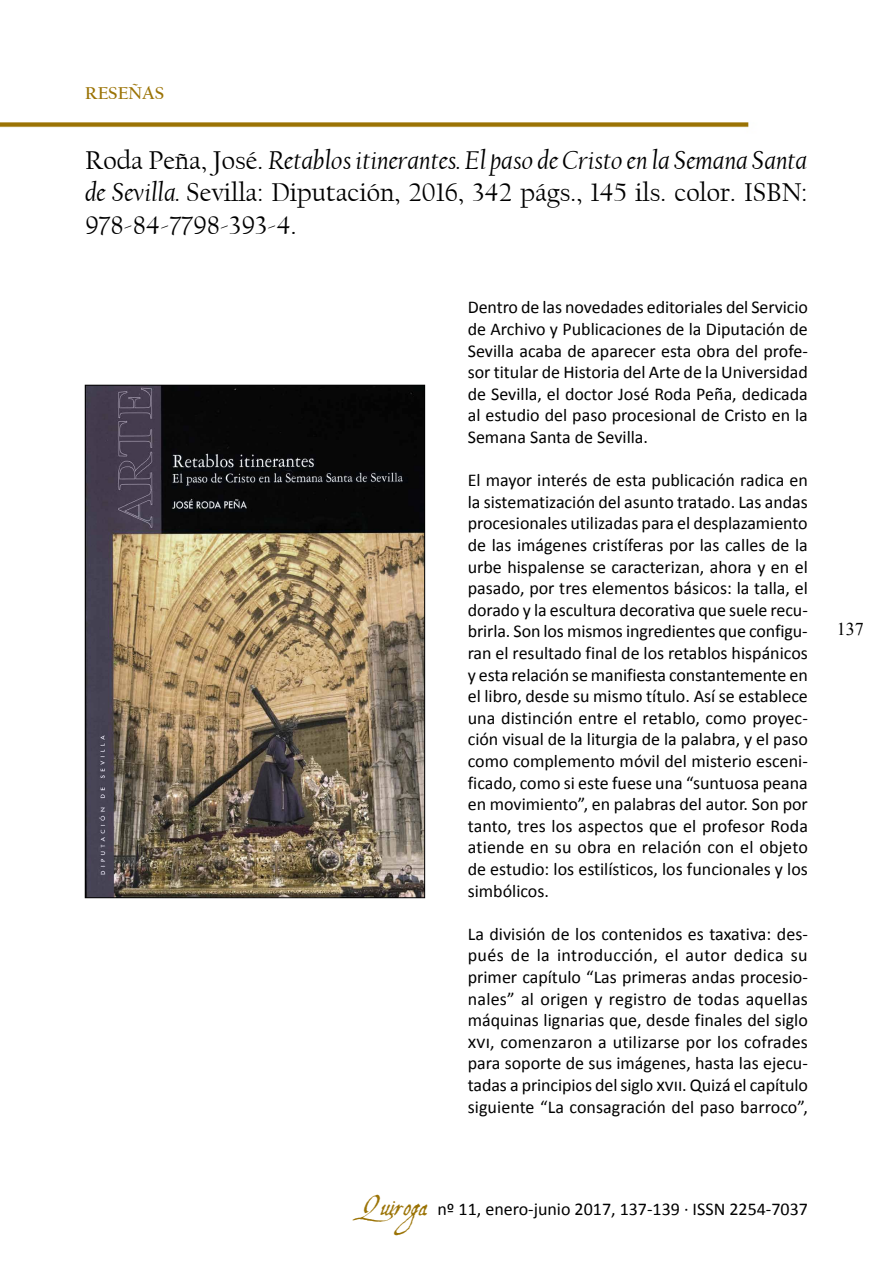
<style>
.page{position:relative;width:893px;height:1263px;background:#fff}
.page>*{position:absolute;margin:0;border:0;box-sizing:border-box;transform-origin:0 0}
.t1{font:27px/32.4px "Californian FB";color:#000;text-align:justify}
.t2{font:18px/21.6px "Calibri";color:#000;text-align:justify}
.t3{font:700 18px "Californian FB";color:#9b7305}
.t4{font:18px "Times New Roman";color:#000}
.s1{font-style:italic}
.s2{font-family:"Aquiline";font-size:27px;color:#9b7305}
</style>
<div class="page">
<img style="left:0;top:122px;width:749px;height:6px">
<img style="left:87px;top:387px;width:336px;height:509px">
<p class="t3" style="left:85px;top:83px;width:81px">RESEÑAS</p>
<h1 class="t1" style="left:85px;top:144px;width:724px">Roda Peña, José. <span class="s1">Retablos itinerantes. El paso de Cristo en la Semana Santa de Sevilla.</span> Sevilla: Diputación, 2016, 342 págs., 145 ils. color. ISBN:<br>978-84-7798-393-4.</h1>
<p class="t2" style="left:468px;top:297px;width:342px">Dentro de las novedades editoriales del Servicio de Archivo y Publicaciones de la Diputación de Sevilla acaba de aparecer esta obra del profe&shy;sor titular de H istoria del Arte de la Universidad de Sevilla, el doctor José Roda Peña, dedicada al estudio del paso procesional de Cristo en la Semana Santa de Sevilla.</p>
<p class="t2" style="left:468px;top:469px;width:342px">El mayor interés de esta publicación radica en la sistematización del asunto tratado. Las andas procesionales utilizadas para el desplazamiento de las imágenes cristíferas por las calles de la urbe hispalense se caracterizan, ahora y en el pasado, por tres elementos básicos: la talla, el dorado y la escultura decorativa que suele recu&shy;brirla. Son los mismos ingredientes que configu&shy;ran el resultado final de los retablos hispánicos y esta relación se manifiesta constantemente en el libro, desde su mismo título. Así se establece una distinción entre el retablo, como proyec&shy;ción visual de la liturgia de la palabra, y el paso como complemento móvil del misterio esceni&shy;ficado, como si este fuese una “suntuosa peana en movimiento”, en palabras del autor. Son por tanto, tres los aspectos que el profesor Roda atiende en su obra en relación con el objeto de estudio: los estilísticos, los funcionales y los simbólicos.</p>
<p class="t2" style="left:468px;top:923px;width:342px">La división de los contenidos es taxativa: des&shy;pués de la introducción, el autor dedica su primer capítulo “Las primeras andas procesio&shy;nales” al origen y registro de todas aquellas máquinas lignarias que, desde finales del siglo xvi, comenzaron a utilizarse por los cofrades para soporte de sus imágenes, hasta las ejecu&shy;tadas a principios del siglo xvii. Quizá el capítulo siguiente “La consagración del paso barroco”,</p>
<p class="t4" style="left:837px;top:616px;width:28px">137</p>
<p class="t2" style="left:361px;top:1198px;width:340px"><span class="s2">Quiroga</span> nº 11, enero-junio 2017, 137-139 · ISSN</p>
<p class="t2" style="left:729px;top:1198px;width:80px">2254-7037</p>
</div>
